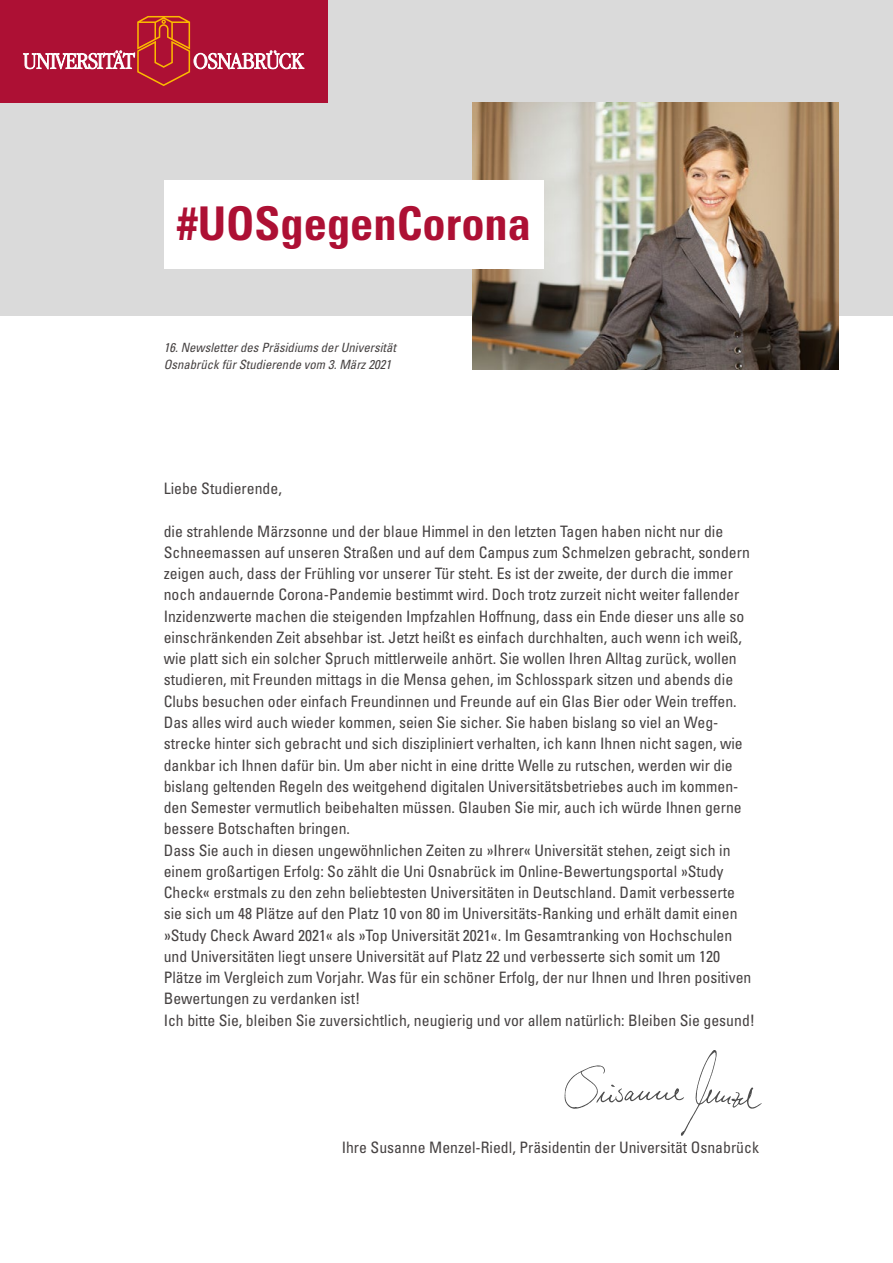
<style>
.page{position:relative;width:893px;height:1263px;background:#fff}
.page>*{position:absolute;margin:0;border:0;box-sizing:border-box;transform-origin:0 0}
.t1{font:700 condensed 46.5px "Univers LT Pro";color:#ad1034}
.t2{font:condensed 15.75px/21.3px "Univers LT Pro";color:#464242}
.t3{font:italic condensed 12.75px/17px "Univers LT Pro";color:#464242}
</style>
<div class="page">
<div style="left:0;top:0;width:893px;height:316px;background:#dadada"></div>
<img style="left:473px;top:102px;width:366px;height:268px">
<div style="left:0;top:0;width:327px;height:102px;background:#ad1034"></div>
<svg style="left:23px;top:16px;width:281px;height:70px"></svg>
<div style="left:164px;top:180px;width:379px;height:88px;background:#fff"></div>
<svg style="left:564px;top:1050px;width:198px;height:86px"></svg>
<h1 class="t1" style="left:177px;top:195px;width:355px">#UOSgegenCorona</h1>
<p class="t3" style="left:164px;top:339px;width:234px">16. Newsletter des Präsidiums der Universität<br>Osnabrück für Studierende vom 3. März 2021</p>
<p class="t2" style="left:164px;top:478px;width:120px">Liebe Studierende,</p>
<p class="t2" style="left:164px;top:520px;width:593px">die strahlende Märzsonne und der blaue Himmel in den letzten Tagen haben nicht nur die Schneemassen auf unseren Straßen und auf dem Campus zum Schmelzen gebracht, sondern zeigen auch, dass der Frühling vor unserer Tür steht. Es ist der zweite, der durch die immer noch andauernde Corona-Pandemie bestimmt wird. Doch trotz zurzeit nicht weiter fallender Inzidenzwerte machen die steigenden Impfzahlen Hoffnung, dass ein Ende dieser uns alle so einschränkenden Zeit absehbar ist. Jetzt heißt es einfach durchhalten, auch wenn ich weiß, wie platt sich ein solcher Spruch mittlerweile anhört. Sie wollen Ihren Alltag zurück, wollen studieren, mit Freunden mittags in die Mensa gehen, im Schlosspark sitzen und abends die Clubs besuchen oder einfach Freundinnen und Freunde auf ein Glas Bier oder Wein treffen.<br>Das alles wird auch wieder kommen, seien Sie sicher. Sie haben bislang so viel an Weg&shy;strecke hinter sich gebracht und sich diszipliniert verhalten, ich kann Ihnen nicht sagen, wie dankbar ich Ihnen dafür bin. Um aber nicht in eine dritte Welle zu rutschen, werden wir die bislang geltenden Regeln des weitgehend digitalen Universitätsbetriebes auch im kommen&shy;den Semester vermutlich beibehalten müssen. Glauben Sie mir, auch ich würde Ihnen gerne bessere Botschaften bringen.<br>Dass Sie auch in diesen ungewöhnlichen Zeiten zu »Ihrer« Universität stehen, zeigt sich in einem großartigen Erfolg: So zählt die Uni Osnabrück im Online-Bewertungsportal »Study Check« erstmals zu den zehn beliebtesten Universitäten in Deutschland. Damit verbesserte sie sich um 48 Plätze auf den Platz 10 von 80 im Universitäts-Ranking und erhält damit einen »Study Check Award 2021« als »Top Universität 2021«. Im Gesamtranking von Hochschulen und Universitäten liegt unsere Universität auf Platz 22 und verbesserte sich somit um 120<br>Plätze im Vergleich zum Vorjahr. Was für ein schöner Erfolg, der nur Ihnen und Ihren positiven Bewertungen zu verdanken ist!<br>Ich bitte Sie, bleiben Sie zuversichtlich, neugierig und vor allem natürlich: Bleiben Sie gesund!</p>
<p class="t2" style="left:342px;top:1137px;width:419px">Ihre Susanne Menzel-Riedl, Präsidentin der Universität Osnabrück</p>
</div>
